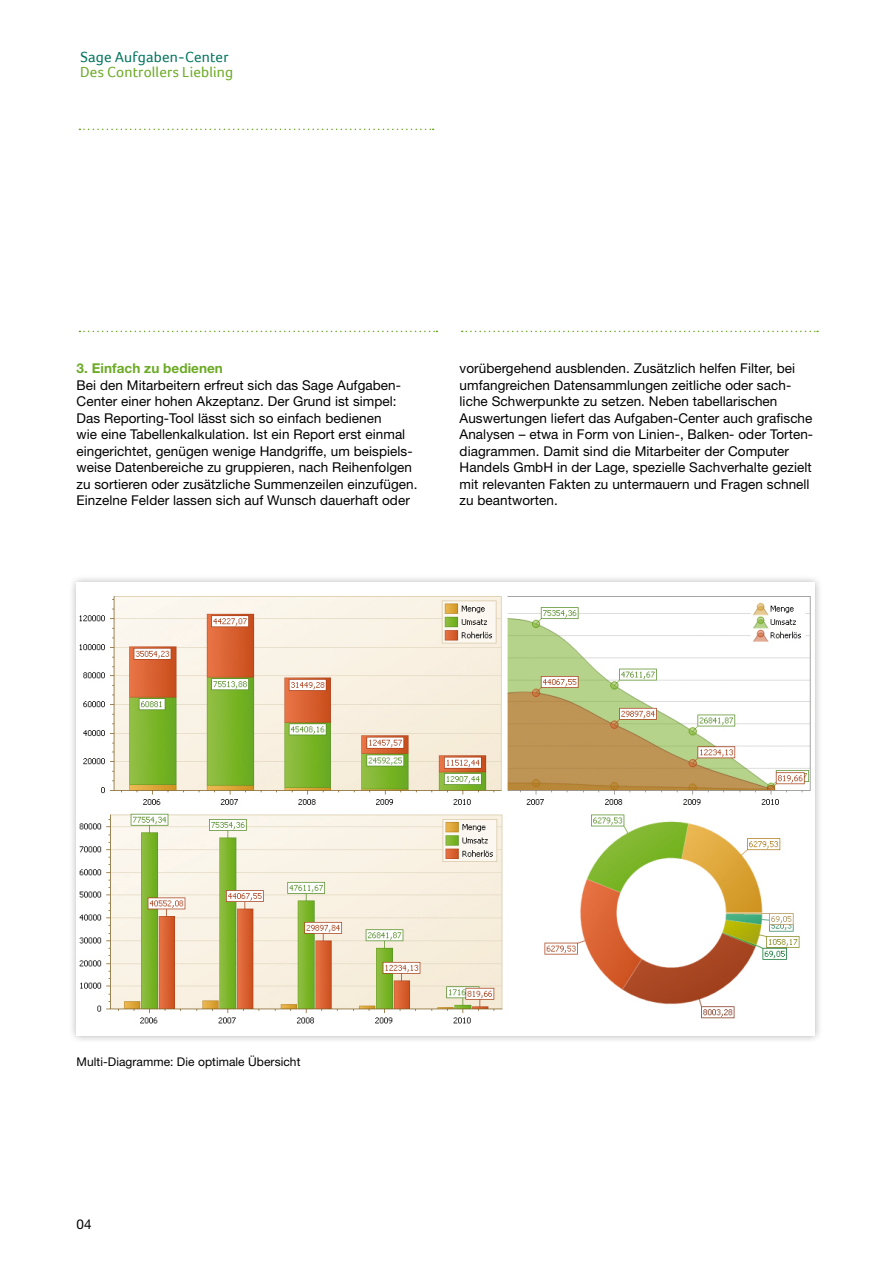
<style>
.page{position:relative;width:893px;height:1263px;background:#fff}
.page>*{position:absolute;margin:0;border:0;box-sizing:border-box;transform-origin:0 0}
.t1{font:15px "Foco";letter-spacing:.01em;color:#6baa24}
.t2{font:15px "Foco";letter-spacing:.015em;color:#00755c}
.t3{font:13.5px/16.5px "Helvetica Neue";letter-spacing:.005em;color:#000}
.t4{font:700 13.5px "Helvetica Neue";letter-spacing:.005em;color:#6baa24}
.t5{font:12px "Helvetica Neue";letter-spacing:.005em;color:#000}
</style>
<div class="page">
<svg style="left:79px;top:129px;width:355px;height:1px"></svg>
<svg style="left:79px;top:331px;width:358px;height:1px"></svg>
<svg style="left:462px;top:331px;width:356px;height:1px"></svg>
<div style="left:68px;top:574px;width:755px;height:470px;background:#000;opacity:.3"></div>
<img style="left:77px;top:583px;width:738px;height:452px">
<p class="t2" style="left:80px;top:48px;width:150px">Sage Aufgaben-Center</p>
<p class="t1" style="left:80px;top:63px;width:155px">Des Controllers Liebling</p>
<p class="t4" style="left:77px;top:360px;width:148px">3. Einfach zu bedienen</p>
<p class="t3" style="left:77px;top:376px;width:343px">Bei den Mitarbeitern erfreut sich das Sage Aufgaben-Center einer hohen Akzeptanz. Der Grund ist simpel:<br>Das Reporting-Tool lässt sich so einfach bedienen<br>wie eine Tabellenkalkulation. Ist ein Report erst einmal eingerichtet, genügen wenige Handgriffe, um beispiels&shy;weise Datenbereiche zu gruppieren, nach Reihenfolgen zu sortieren oder zusätzliche Summenzeilen einzufügen.<br>Einzelne Felder lassen sich auf Wunsch dauerhaft oder</p>
<p class="t3" style="left:460px;top:360px;width:354px">vorübergehend ausblenden. Zusätzlich helfen Filter, bei umfangreichen Datensammlungen zeitliche oder sach&shy;liche Schwerpunkte zu setzen. Neben tabellarischen Auswertungen liefert das Aufgaben-Center auch grafische Analysen – etwa in Form von Linien-, Balken- oder Torten&shy;diagrammen. Damit sind die Mitarbeiter der Computer Handels GmbH in der Lage, spezielle Sachverhalte gezielt mit relevanten Fakten zu untermauern und Fragen schnell zu beantworten.</p>
<p class="t5" style="left:77px;top:1055px;width:225px">Multi-Diagramme: Die optimale Übersicht</p>
<p class="t3" style="left:77px;top:1216px;width:17px">04</p>
</div>
